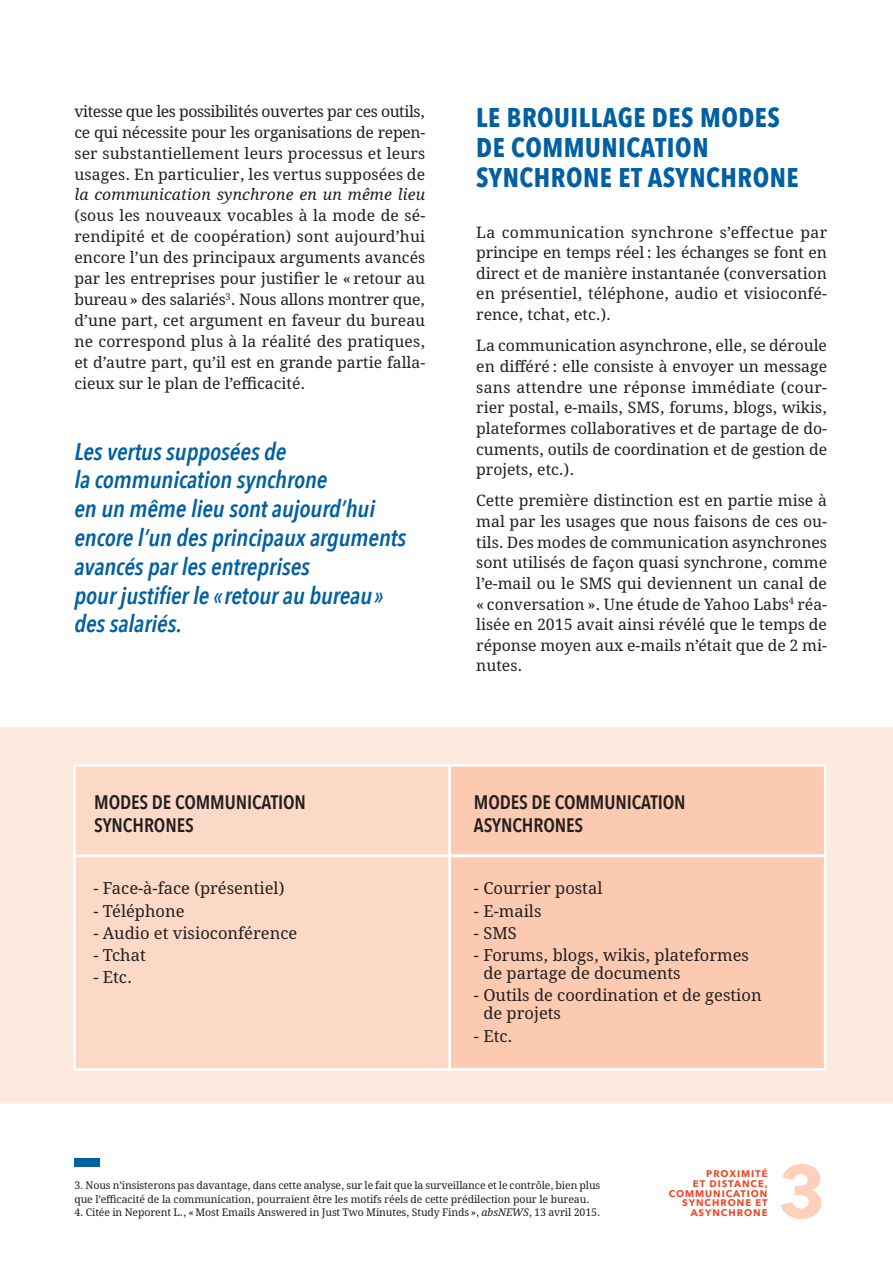
<style>
.page{position:relative;width:893px;height:1263px;background:#fff}
.page>*{position:absolute;margin:0;border:0;box-sizing:border-box;transform-origin:0 0}
.t1{font:700 73.65px "Avenir Next";color:#fcd0bb}
.t2{font:700 27px/30px "Avenir Next Condensed";letter-spacing:.02em;color:#0060a2}
.t3{font:italic 600 24px/28.8px "Avenir Next Condensed";letter-spacing:-.005em;color:#0060a2}
.t4{font:600 19.5px/23.4px "Avenir Next Condensed";letter-spacing:-.005em;color:#231f20}
.t5{font:16.5px/18px "Avrile Serif";color:#231f20}
.t6{font:15.75px/20.9px "Avrile Serif";color:#231f20;text-align:justify}
.t7{font:italic 15.75px "Avrile Serif";letter-spacing:.01em;color:#231f20}
.t8{font:10.5px/13.5px "Avrile Serif";letter-spacing:-.01em;color:#231f20}
.t9{font:700 9.6px/9.9px "Avenir Next";letter-spacing:.1em;color:#ef4728;text-align:right}
.s1{font-style:italic}
</style>
<div class="page">
<div style="left:0;top:727px;width:893px;height:376px;background:#fdeade"></div>
<div style="left:74px;top:1158px;width:26px;height:9px;background:#0060a2"></div>
<div style="left:451px;top:857px;width:375px;height:213px;background:#fcc9b1"></div>
<div style="left:73px;top:857px;width:378px;height:213px;background:#fcd8c6"></div>
<svg style="left:73px;top:764px;width:753px;height:93px;background:#fcd3bf"></svg>
<p class="t6" style="left:74px;top:101px;width:352px">vitesse que les possibilités ouvertes par ces outils, ce qui nécessite pour les organisations de repen&shy;ser substantiellement leurs processus et leurs usages. En particulier, les vertus supposées de</p>
<p class="t7" style="left:74px;top:184px;width:352px">la communication synchrone en un même lieu</p>
<p class="t6" style="left:74px;top:206px;width:352px">(sous les nouveaux vocables à la mode de sé&shy;rendipité et de coopération) sont aujourd’hui encore l’un des principaux arguments avancés par les entreprises pour justifier le « retour au bureau » des salariés<sup>3</sup>. Nous allons montrer que, d’une part, cet argument en faveur du bureau ne correspond plus à la réalité des pratiques, et d’autre part, qu’il est en grande partie falla&shy;cieux sur le plan de l’efficacité.</p>
<h3 class="t3" style="left:74px;top:437px;width:333px">Les vertus supposées de<br>la communication synchrone<br>en un même lieu sont aujourd’hui encore l’un des principaux arguments avancés par les entreprises<br>pour justifier le « retour au bureau » des salariés.</h3>
<h2 class="t2" style="left:476px;top:102px;width:324px">LE BROUILLAGE DES MODES<br>DE COMMUNICATION<br>SYNCHRONE ET ASYNCHRONE</h2>
<p class="t6" style="left:476px;top:222px;width:352px">La communication synchrone s’effectue par prin cipe en temps réel : les échanges se font en direct et de manière instantanée (conversation en présentiel, téléphone, audio et visioconfé&shy;rence, tchat, etc.).</p>
<p class="t6" style="left:476px;top:336px;width:352px">La communication asynchrone, elle, se déroule en différé : elle consiste à envoyer un message sans attendre une réponse immédiate (cour&shy;rier postal, e-mails, SMS, forums, blogs, wikis, plateformes collaboratives et de partage de do&shy;cuments, outils de coordination et de gestion de projets, etc.).</p>
<p class="t6" style="left:476px;top:491px;width:352px">Cette première distinction est en partie mise à mal par les usages que nous faisons de ces ou&shy;tils. Des modes de communication asynchrones sont utilisés de façon quasi synchrone, comme l’e-mail ou le SMS qui deviennent un canal de « conversation ». Une étude de Yahoo Labs<sup>4</sup> réa&shy;lisée en 2015 avait ainsi révélé que le temps de réponse moyen aux e-mails n’était que de 2 mi&shy;nutes.</p>
<p class="t4" style="left:94px;top:790px;width:213px">MODES DE COMMUNICATION<br>SYNCHRONES</p>
<p class="t4" style="left:474px;top:790px;width:213px">MODES DE COMMUNICATION<br>ASYNCHRONES</p>
<p class="t5" style="left:93px;top:880px;width:192px">- Face-à-face (présentiel)</p>
<p class="t5" style="left:93px;top:902px;width:93px">- Téléphone</p>
<p class="t5" style="left:93px;top:924px;width:205px">- Audio et visioconférence</p>
<p class="t5" style="left:93px;top:947px;width:54px">- Tchat</p>
<p class="t5" style="left:93px;top:969px;width:40px">- Etc.</p>
<p class="t5" style="left:474px;top:880px;width:130px">- Courrier postal</p>
<p class="t5" style="left:474px;top:902px;width:69px">- E-mails</p>
<p class="t5" style="left:474px;top:924px;width:44px">- SMS</p>
<p class="t5" style="left:483px;top:947px;width:267px;text-indent:-9px">- Forums, blogs, wikis, plateformes de partage de documents</p>
<p class="t5" style="left:483px;top:987px;width:280px;text-indent:-9px">- Outils de coordination et de gestion de projets</p>
<p class="t5" style="left:474px;top:1027px;width:40px">- Etc.</p>
<p class="t8" style="left:74px;top:1179px;width:527px">3. Nous n’insisterons pas davantage, dans cette analyse, sur le fait que la surveillance et le contrôle, bien plus que l’efficacité de la communication, pourraient être les motifs réels de cette prédilection pour le bureau.</p>
<p class="t8" style="left:74px;top:1206px;width:527px">4. Citée in Neporent L., « Most Emails Answered in Just Two Minutes, Study Finds », <span class="s1">absNEWS</span>, 13 avril 2015.</p>
<p class="t9" style="left:669px;top:1168px;width:101px">PROXIMITÉ<br>ET DISTANCE,<br>COMMUNICATION<br>SYNCHRONE ET<br>ASYNCHRONE</p>
<h1 class="t1" style="left:778px;top:1128px;width:49px">3</h1>
</div>
